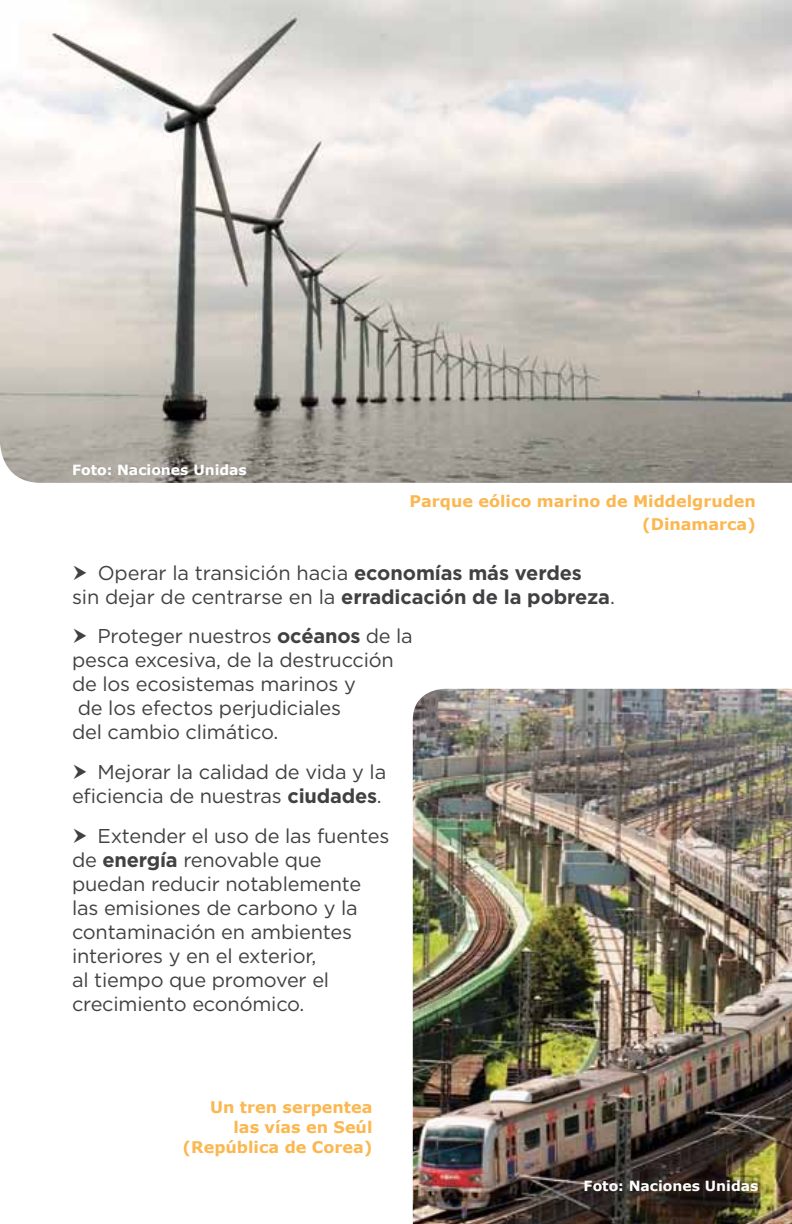
<style>
.page{position:relative;width:792px;height:1224px;background:#fff}
.page>*{position:absolute;margin:0;border:0;box-sizing:border-box;transform-origin:0 0}
.Text_arrow{font:20px/24px "Gotham";letter-spacing:-.01em;color:#414042}
.TEXTPHOTOPAGE_1{font:700 16px/20px "Verdana";color:#fbb750;text-align:right}
.Foto_credit{font:700 14px "Verdana";color:#fff}
.s1{font-weight:700}
</style>
<div class="page">
<img style="left:413px;top:689px;width:379px;height:535px">
<img style="left:0;top:0;width:792px;height:483px">
<p class="Foto_credit" style="left:72px;top:461px;width:176px">Foto: Naciones Unidas</p>
<p class="TEXTPHOTOPAGE_1" style="left:410px;top:489px;width:348px;line-height:23.2px">Parque eólico marino de Middelgruden (Dinamarca)</p>
<p class="Text_arrow" style="left:72px;top:561px;width:544px;text-align:center">Operar la transición hacia <span class="s1">economías más verdes<br></span>sin dejar de centrarse en la <span class="s1">erradicación de la pobreza</span>.</p>
<p class="Text_arrow" style="left:72px;top:623px;width:342px;text-indent:25px">Proteger nuestros <span class="s1">océanos</span> de la pesca excesiva, de la destrucción de los ecosistemas marinos y<br>de los efectos perjudiciales<br>del cambio climático.</p>
<p class="Text_arrow" style="left:72px;top:759px;width:316px;text-align:right">Mejorar la calidad de vida y la eficiencia de nuestras <span class="s1">ciudades</span>.</p>
<p class="Text_arrow" style="left:72px;top:823px;width:319px;text-indent:25px">Extender el uso de las fuentes de <span class="s1">energía</span> renovable que puedan reducir notablemente las emisiones de carbono y la contaminación en ambientes interiores y en el exterior,<br>al tiempo que promover el crecimiento económico.</p>
<p class="TEXTPHOTOPAGE_1" style="left:183px;top:1097px;width:191px">Un tren serpentea las vías en Seúl (República de Corea)</p>
<p class="Foto_credit" style="left:584px;top:1177px;width:176px">Foto: Naciones Unidas</p>
</div>
